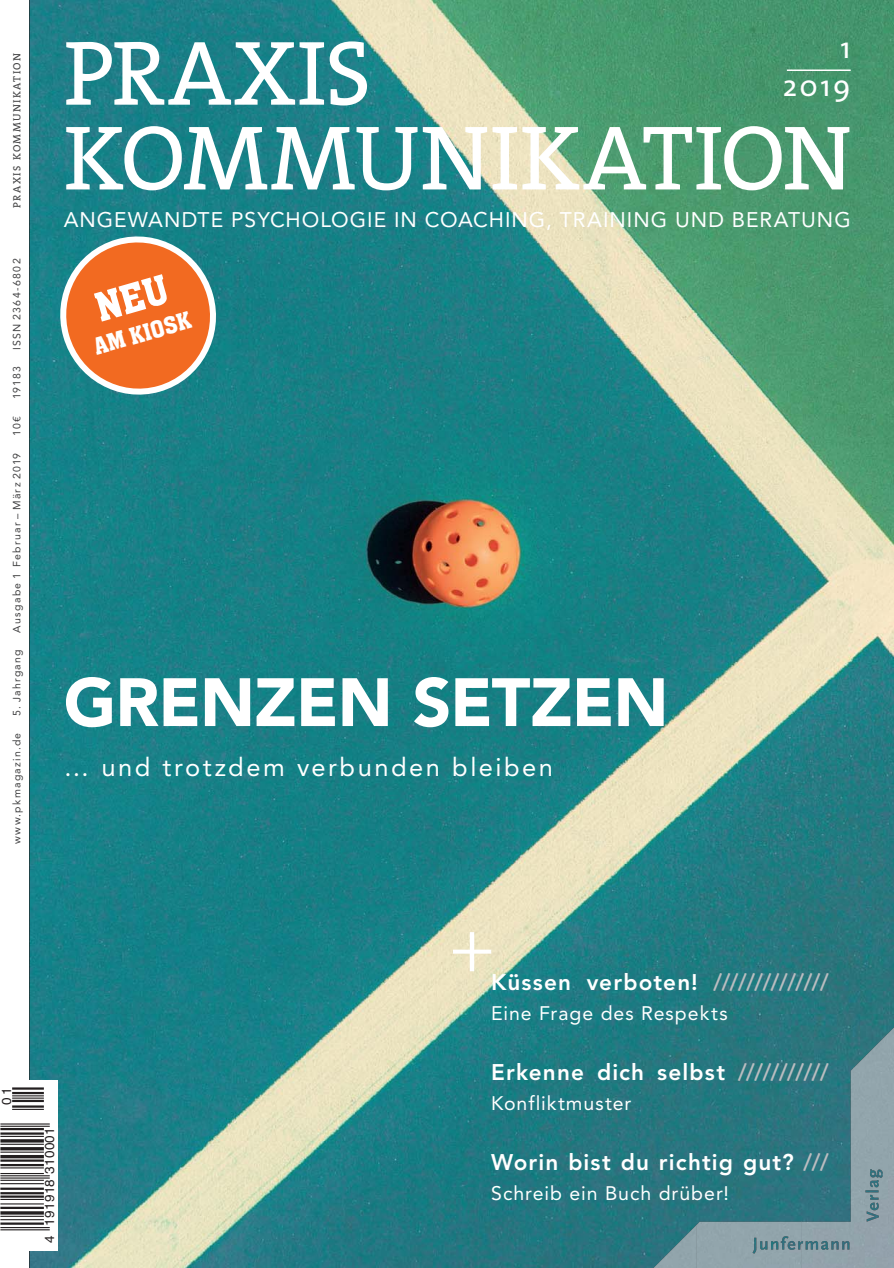
<style>
.page{position:relative;width:894px;height:1268px;background:#fff}
.page>*{position:absolute;margin:0;border:0;box-sizing:border-box;transform-origin:0 0}
.t1{font:92.4px/84.8px "The Serif";color:#fff}
.t2{font:900 67.5px "Avenir LT Std";letter-spacing:-.01em;color:#fff}
.t3{font:30px/37.5px "The Sans";color:#fff;text-align:right}
.t4{font:25.5px "Avenir LT Std";letter-spacing:.1em;color:#fff}
.t5{font:25.5px "Aachen Medium Plain";color:#fff}
.t6{font:800 22.5px "Avenir LT Std";letter-spacing:.05em;color:#fff}
.t7{font:21px "Avenir LT Std";letter-spacing:.045em;color:#fff}
.t8{font:19.5px "Avenir LT Std";letter-spacing:.05em;color:#fff}
.t9{font:13.05px "Helvetica";letter-spacing:.025em;color:#231f20}
.t10{font:10.5px "Avenir LT Std";letter-spacing:.12em;color:#404041}
.t11{font:10.5px "The Serif";letter-spacing:.135em;color:#404041}
.s1{color:#bbbdc0}
</style>
<div class="page">
<img style="left:30px;top:0;width:863px;height:1267px">
<img style="left:853px;top:1015px;width:40px;height:252px">
<img style="left:801px;top:1067px;width:53px;height:200px">
<img style="left:696px;top:1221px;width:105px;height:46px">
<img style="left:644px;top:1224px;width:52px;height:43px">
<hr style="left:786px;top:69px;width:64px;height:2px;background:#fff">
<svg style="left:453px;top:932px;width:38px;height:39px"></svg>
<svg style="left:0;top:1080px;width:57px;height:170px"></svg>
<hr style="left:0;top:1229px;width:50px;height:1px;background:#231f20">
<hr style="left:0;top:1226px;width:50px;height:1px;background:#231f20">
<hr style="left:0;top:1222px;width:44px;height:2px;background:#231f20">
<hr style="left:0;top:1218px;width:44px;height:2px;background:#231f20">
<hr style="left:0;top:1215px;width:44px;height:1px;background:#231f20">
<hr style="left:0;top:1211px;width:44px;height:3px;background:#231f20">
<hr style="left:0;top:1206px;width:44px;height:2px;background:#231f20">
<hr style="left:0;top:1203px;width:44px;height:1px;background:#231f20">
<hr style="left:0;top:1198px;width:44px;height:1px;background:#231f20">
<hr style="left:0;top:1195px;width:44px;height:2px;background:#231f20">
<hr style="left:0;top:1191px;width:44px;height:3px;background:#231f20">
<hr style="left:0;top:1187px;width:44px;height:2px;background:#231f20">
<hr style="left:0;top:1182px;width:44px;height:2px;background:#231f20">
<hr style="left:0;top:1179px;width:44px;height:1px;background:#231f20">
<hr style="left:0;top:1177px;width:50px;height:1px;background:#231f20">
<hr style="left:0;top:1175px;width:50px;height:1px;background:#231f20">
<hr style="left:0;top:1172px;width:44px;height:1px;background:#231f20">
<hr style="left:0;top:1167px;width:44px;height:1px;background:#231f20">
<hr style="left:0;top:1163px;width:44px;height:3px;background:#231f20">
<hr style="left:0;top:1159px;width:44px;height:2px;background:#231f20">
<svg style="left:0;top:1154px;width:44px;height:4px"></svg>
<hr style="left:0;top:1151px;width:44px;height:1px;background:#231f20">
<svg style="left:0;top:1146px;width:44px;height:4px"></svg>
<hr style="left:0;top:1143px;width:44px;height:1px;background:#231f20">
<hr style="left:0;top:1139px;width:44px;height:3px;background:#231f20">
<hr style="left:0;top:1135px;width:44px;height:1px;background:#231f20">
<hr style="left:0;top:1132px;width:44px;height:2px;background:#231f20">
<hr style="left:0;top:1127px;width:44px;height:3px;background:#231f20">
<hr style="left:0;top:1125px;width:50px;height:1px;background:#231f20">
<hr style="left:0;top:1123px;width:50px;height:1px;background:#231f20">
<hr style="left:12px;top:1108px;width:32px;height:1px;background:#231f20">
<hr style="left:12px;top:1105px;width:32px;height:2px;background:#231f20">
<hr style="left:12px;top:1099px;width:32px;height:2px;background:#231f20">
<hr style="left:12px;top:1097px;width:32px;height:1px;background:#231f20">
<hr style="left:12px;top:1095px;width:32px;height:1px;background:#231f20">
<hr style="left:12px;top:1091px;width:32px;height:3px;background:#231f20">
<hr style="left:12px;top:1087px;width:32px;height:2px;background:#231f20">
<div style="left:0;top:1062px;width:21px;height:21px;background:#fff"></div>
<svg style="left:55px;top:231px;width:166px;height:169px;background:#af8057"></svg>
<p class="t11" style="left:11px;top:208px;width:156px;rotate:-90deg">PRAXIS KOMMUNIKATION</p>
<p class="t10" style="left:12px;top:349px;width:92px;rotate:-90deg">ISSN 2364-6802</p>
<p class="t10" style="left:12px;top:399px;width:34px;rotate:-90deg">19183</p>
<p class="t10" style="left:12px;top:436px;width:21px;rotate:-90deg">10€</p>
<p class="t10" style="left:12px;top:632px;width:181px;rotate:-90deg">Ausgabe 1 Februar – März 2019</p>
<p class="t10" style="left:12px;top:715px;width:68px;rotate:-90deg">5. Jahrgang</p>
<p class="t10" style="left:12px;top:844px;width:113px;rotate:-90deg">www.pkmagazin.de</p>
<h1 class="t1" style="left:64px;top:30px;width:789px">PRAXIS<br>KOMMUNIKATION</h1>
<p class="t7" style="left:64px;top:210px;width:788px">ANGEWANDTE PSYCHOLOGIE IN COACHING, TRAINING UND BERATUNG</p>
<h3 class="t3" style="left:782px;top:28px;width:70px">1<br>2019</h3>
<p class="t5" style="left:90px;top:332px;width:101px;rotate:-16deg">AM KIOSK</p>
<h2 class="t2" style="left:64px;top:669px;width:606px">GRENZEN SETZEN</h2>
<p class="t4" style="left:64px;top:754px;width:491px">… und trotzdem verbunden bleiben</p>
<p class="t9" style="left:-1px;top:1105px;width:19px;rotate:-90deg">01</p>
<p class="t9" style="left:42px;top:1242px;width:117px;rotate:-90deg">4 191918 310001</p>
<p class="t6" style="left:491px;top:971px;width:339px">Küssen verboten! <span class="s1">//////////////</span></p>
<p class="t8" style="left:491px;top:1004px;width:238px">Eine Frage des Respekts</p>
<p class="t6" style="left:491px;top:1061px;width:339px">Erkenne dich selbst <span class="s1">///////////</span></p>
<p class="t8" style="left:491px;top:1094px;width:142px">Konfliktmuster</p>
<p class="t6" style="left:491px;top:1151px;width:339px">Worin bist du richtig gut? <span class="s1">///</span></p>
<p class="t8" style="left:491px;top:1184px;width:239px">Schreib ein Buch drüber!</p>
</div>
